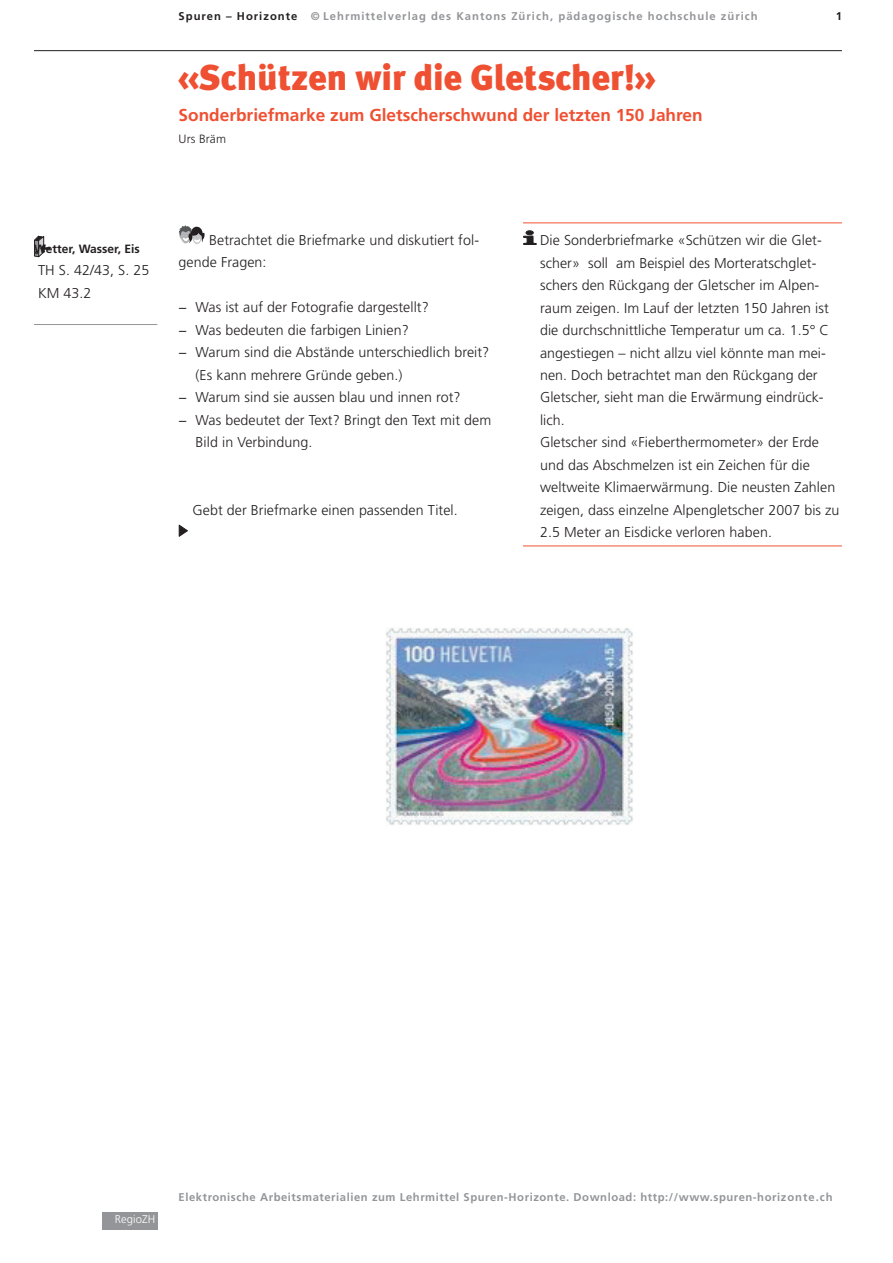
<style>
.page{position:relative;width:893px;height:1263px;background:#fff}
.page>*{position:absolute;margin:0;border:0;box-sizing:border-box;transform-origin:0 0}
.t1{font:900 36px "Meta Plus";color:#ef5032}
.t2{font:700 17.25px "Frutiger LT Std";color:#ef5032}
.t3{font:300 14.25px/22.5px "Frutiger LT Std";letter-spacing:.005em;color:#231f20}
.t4{font:700 12px "Frutiger LT Std";color:#231f20}
.t5{font:300 12px "Frutiger LT Std";letter-spacing:.01em;color:#231f20}
.t6{font:700 11.25px "Frutiger LT Std";letter-spacing:.05em;color:#939598}
.t7{font:700 11.25px "Frutiger LT Std";letter-spacing:.09em;color:#939598}
.t8{font:300 11.25px "Frutiger LT Std";letter-spacing:.005em;color:#fff}
.t9{font:700 11.25px "Frutiger LT Std";color:#231f20}
.s1{color:#231f20}
</style>
<div class="page">
<div style="left:102px;top:1213px;width:55px;height:17px;background:#939598"></div>
<hr style="left:523px;top:222px;width:319px;height:1px;background:#ef5032">
<hr style="left:523px;top:545px;width:319px;height:1px;background:#ef5032">
<svg style="left:523px;top:232px;width:14px;height:13px"></svg>
<div style="left:526px;top:230px;width:8px;height:5px;border:1px solid #231f20;border-radius:50%"></div>
<svg style="left:179px;top:225px;width:26px;height:19px"></svg>
<svg style="left:179px;top:524px;width:9px;height:13px"></svg>
<hr style="left:34px;top:324px;width:123px;height:1px;background:#939598">
<svg style="left:34px;top:235px;width:16px;height:22px"></svg>
<img style="left:385px;top:628px;width:248px;height:198px">
<hr style="left:34px;top:50px;width:808px;height:1px;background:#231f20">
<p class="t7" style="left:179px;top:9px;width:581px"><span class="s1">Spuren – Horizonte</span> © Lehrmittelverlag des Kantons Zürich, pädagogische hochschule zürich</p>
<p class="t9" style="left:836px;top:9px;width:8px">1</p>
<h1 class="t1" style="left:179px;top:56px;width:478px">«Schützen wir die Gletscher!»</h1>
<p class="t2" style="left:179px;top:105px;width:526px">Sonderbriefmarke zum Gletscherschwund der letzten 150 Jahren</p>
<p class="t5" style="left:179px;top:133px;width:49px">Urs Bräm</p>
<p class="t4" style="left:34px;top:241px;width:107px">Wetter, Wasser, Eis</p>
<p class="t3" style="left:38px;top:259px;width:113px">TH S. 42/43, S. 25<br>KM 43.2</p>
<p class="t3" style="left:179px;top:229px;width:302px;text-indent:31px">Betrachtet die Briefmarke und diskutiert fol&shy;gende Fragen:</p>
<p class="t3" style="left:179px;top:296px;width:252px">− Was ist auf der Fotografie dargestellt?</p>
<p class="t3" style="left:179px;top:319px;width:232px">− Was bedeuten die farbigen Linien?</p>
<p class="t3" style="left:179px;top:341px;width:312px">− Warum sind die Abstände unterschiedlich breit?</p>
<p class="t3" style="left:196px;top:364px;width:208px">(Es kann mehrere Gründe geben.)</p>
<p class="t3" style="left:179px;top:386px;width:283px">− Warum sind sie aussen blau und innen rot?</p>
<p class="t3" style="left:179px;top:409px;width:314px">− Was bedeutet der Text? Bringt den Text mit dem</p>
<p class="t3" style="left:196px;top:431px;width:118px">Bild in Verbindung.</p>
<p class="t3" style="left:192px;top:499px;width:267px">Gebt der Briefmarke einen passenden Titel.</p>
<p class="t3" style="left:540px;top:229px;width:301px">Die Sonderbriefmarke «Schützen wir die Glet&shy;scher» soll am Beispiel des Morteratschglet&shy;schers den Rückgang der Gletscher im Alpen&shy;raum zeigen. Im Lauf der letzten 150 Jahren ist die durchschnittliche Temperatur um ca. 1.5° C angestiegen – nicht allzu viel könnte man mei&shy;nen. Doch betrachtet man den Rückgang der Gletscher, sieht man die Erwärmung eindrück&shy;lich.<br>Gletscher sind «Fieberthermometer» der Erde und das Abschmelzen ist ein Zeichen für die weltweite Klimaerwärmung. Die neusten Zahlen zeigen, dass einzelne Alpengletscher 2007 bis zu 2.5 Meter an Eisdicke verloren haben.</p>
<p class="t8" style="left:115px;top:1213px;width:42px">RegioZH</p>
<p class="t6" style="left:179px;top:1190px;width:656px">Elektronische Arbeitsmaterialien zum Lehrmittel Spuren-Horizonte. Download: http://www.spuren-horizonte.ch</p>
</div>
